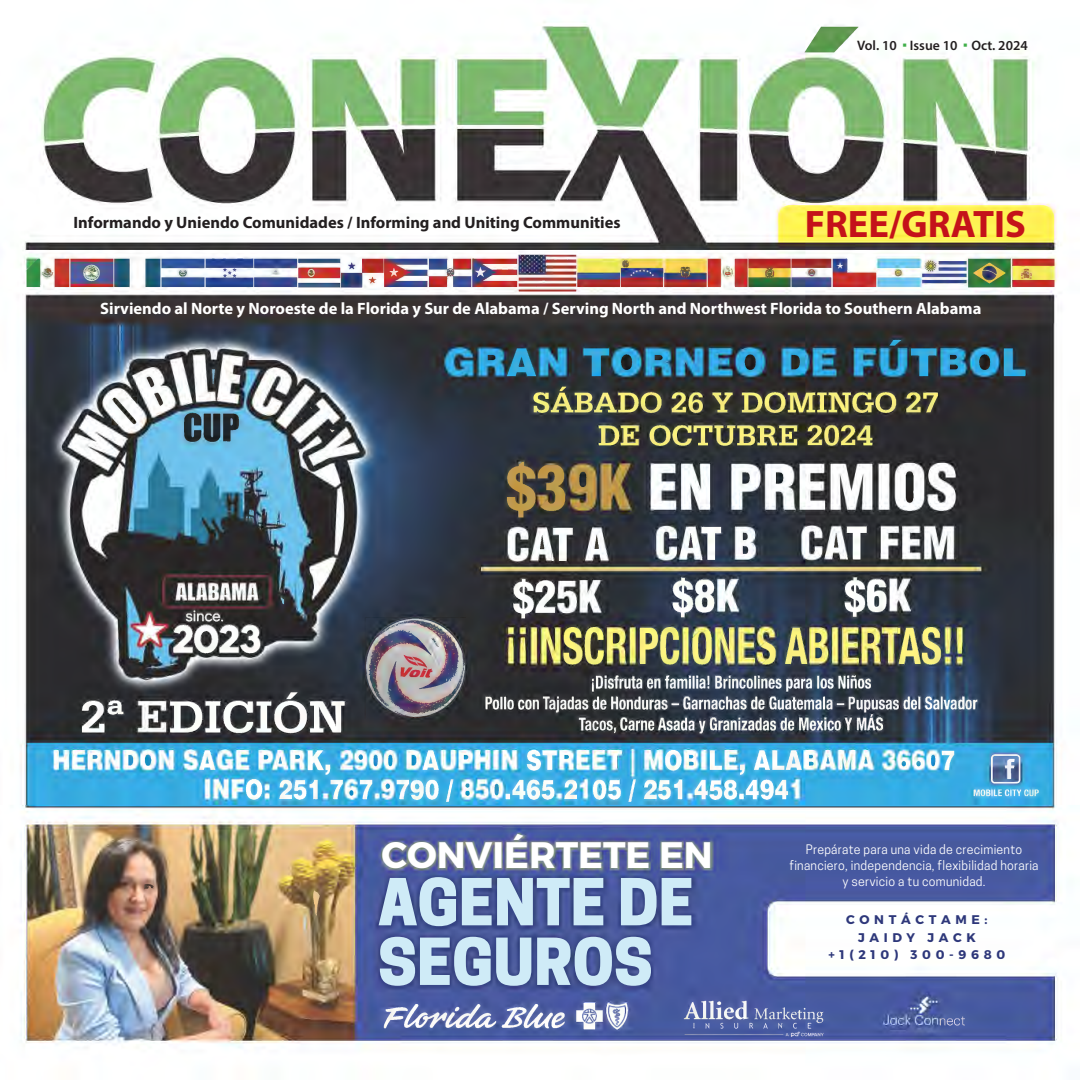
<style>
.page{position:relative;width:1080px;height:1080px;background:#fff}
.page>*{position:absolute;margin:0;border:0;box-sizing:border-box;transform-origin:0 0}
.t1{font:800 60.75px/59.6px "Cooper Hewitt";color:#cfebf7}
.t2{font:700 38.4px "Myriad Pro";color:#c4121a}
.t3{font:700 36.9px "Montserrat";color:#fff}
.t4{font:700 16.5px "Myriad Pro";color:#fff}
.t5{font:700 16.5px "Myriad Pro";color:#231f20}
.t6{font:600 13.8px "Myriad Pro";color:#231f20}
.t7{font:700 12.6px/17.9px "Montserrat";letter-spacing:.37em;color:#2d377a;text-align:center}
.t8{font:12.3px/16.5px "Cooper Hewitt";letter-spacing:.02em;color:#fff;text-align:center}
.s1{font-family:"Akzidenz Grotesk Pro";font-weight:400;color:#40ae49}
</style>
<div class="page">
<img style="left:20px;top:21px;width:1039px;height:1028px">
<p class="t6" style="left:857px;top:36px;width:172px">Vol. 10 <span class="s1">•</span> Issue 10 <span class="s1">•</span> Oct. 2024</p>
<p class="t5" style="left:74px;top:211px;width:549px">Informando y Uniendo Comunidades / Informing and Uniting Communities</p>
<p class="t2" style="left:805px;top:199px;width:223px">FREE/GRATIS</p>
<p class="t4" style="left:100px;top:298px;width:883px">Sirviendo al Norte y Noroeste de la Florida y Sur de Alabama / Serving North and Northwest Florida to Southern Alabama</p>
<p class="t3" style="left:382px;top:832px;width:333px">CONVIÉRTETE EN</p>
<p class="t1" style="left:378px;top:873px;width:317px">AGENTE DE<br>SEGUROS</p>
<p class="t8" style="left:789px;top:841px;width:251px">Prepárate para una vida de crecimiento financiero, independencia, flexibilidad horaria y servicio a tu comunidad.</p>
<p class="t7" style="left:829px;top:911px;width:178px">CONTÁCTAME:<br>JAIDY JACK +1(210) 300-9680</p>
</div>
